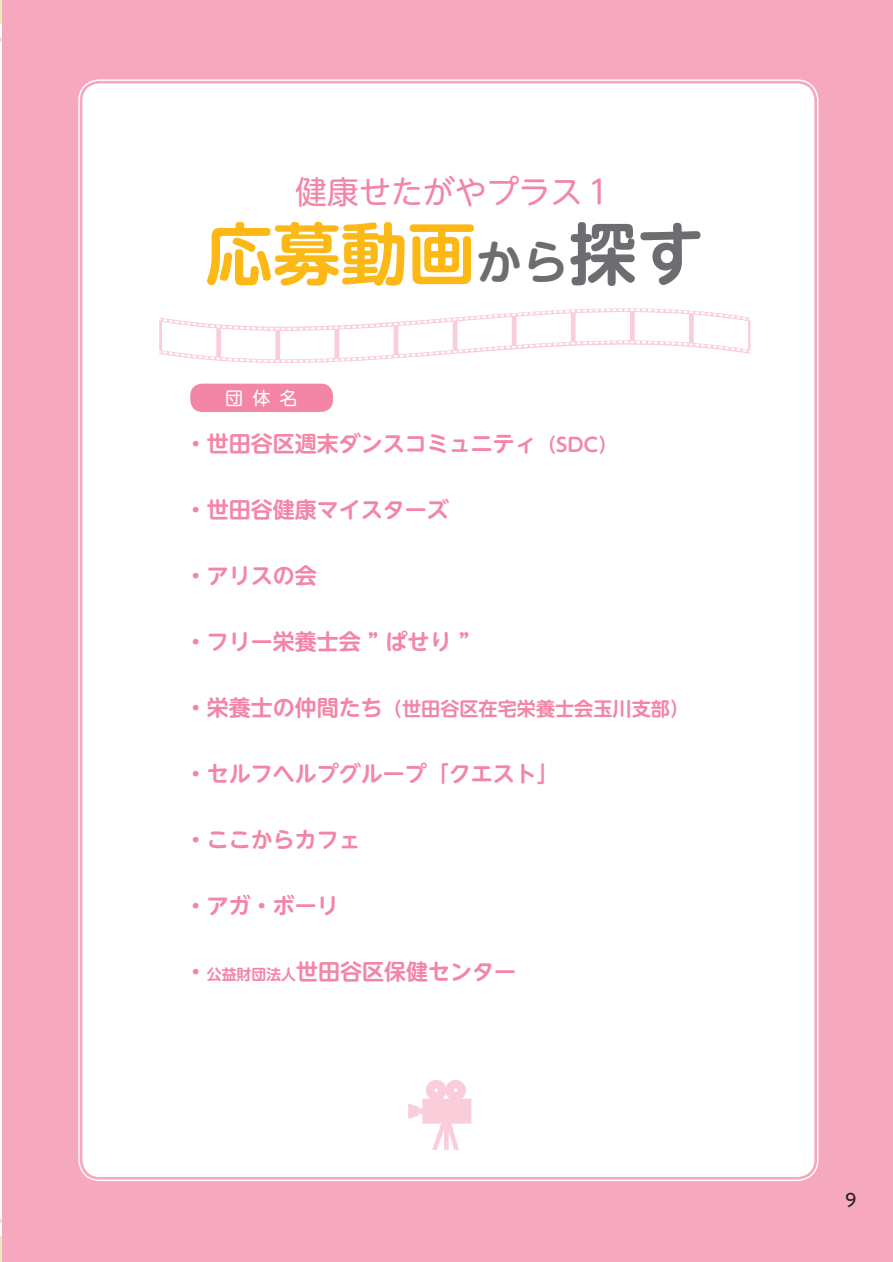
<style>
.page{position:relative;width:893px;height:1262px;background:#fff}
.page>*{position:absolute;margin:0;border:0;box-sizing:border-box;transform-origin:0 0}
.t1{font:700 67.5px "UD Shin M Go Pr 6 N De";color:#fcb814}
.t2{font:31.95px "UD Shin M Go Pr 6 N";color:#f386a7}
.t3{font:700 22.05px "UD Shin M Go Pr 6 N De";color:#f386a7}
.t4{font:21.3px "Seravek";color:#231f20}
.t5{font:700 19.2px "UD Shin M Go Pr 6 N De";color:#f386a7}
.t6{font:18px "UD Shin M Go Pr 6 N";color:#fff}
.s1{font-size:46.8px;color:#6c6d70}
.s2{color:#6c6d70}
.s3{font-size:19.2px}
.s4{font-size:22.05px}
.s5{font-size:14.85px}
</style>
<div class="page">
<div style="left:2px;top:0;width:891px;height:1262px;background:#f6a8bf"></div>
<div style="left:83px;top:84px;width:731px;height:1092px;background:#fff;border-radius:17px"></div>
<div style="left:83px;top:84px;width:731px;height:1092px;border:4px solid #fff;border-radius:15px"></div>
<div style="left:190px;top:384px;width:143px;height:28px;background:#f386a7;border-radius:12px"></div>
<svg style="left:408px;top:1080px;width:63px;height:69px"></svg>
<svg style="left:159px;top:308px;width:591px;height:78px"></svg>
<svg style="left:0;top:0;width:2px;height:1262px"></svg>
<h2 class="t2" style="left:295px;top:165px;width:320px">健康せたがやプラス１</h2>
<h1 class="t1" style="left:205px;top:196px;width:500px">応募動画<span class="s1">から</span><span class="s2">探す</span></h1>
<p class="t6" style="left:225px;top:383px;width:74px">団体名</p>
<p class="t3" style="left:185px;top:425px;width:434px">・世田谷区週末ダンスコミュニティ<span class="s3">（SDC）</span></p>
<p class="t3" style="left:185px;top:491px;width:266px">・世田谷健康マイスターズ</p>
<p class="t3" style="left:185px;top:557px;width:134px">・アリスの会</p>
<p class="t3" style="left:185px;top:623px;width:286px">・フリー栄養士会 ” ぱせり ”</p>
<p class="t5" style="left:185px;top:692px;width:506px"><span class="s4">・栄養士の仲間たち</span>（世田谷区在宅栄養士会玉川支部）</p>
<p class="t3" style="left:185px;top:755px;width:376px">・セルフヘルプグループ「クエスト」</p>
<p class="t3" style="left:185px;top:821px;width:178px">・ここからカフェ</p>
<p class="t3" style="left:185px;top:887px;width:156px">・アガ・ボーリ</p>
<p class="t3" style="left:185px;top:953px;width:333px">・<span class="s5">公益財団法人</span>世田谷区保健センター</p>
<p class="t4" style="left:845px;top:1183px;width:13px">9</p>
</div>
